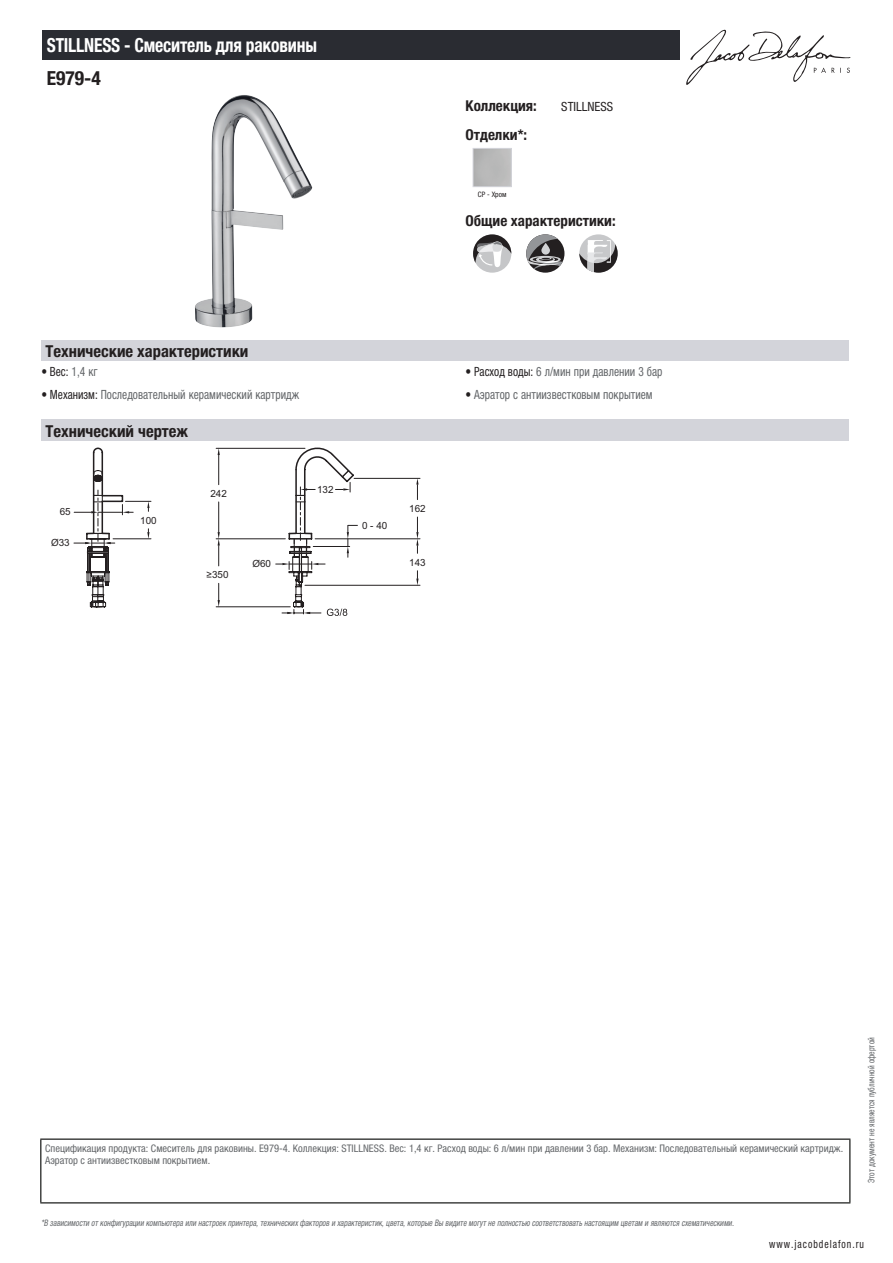
<style>
.page{position:relative;width:893px;height:1263px;background:#fff}
.page>*{position:absolute;margin:0;border:0;box-sizing:border-box;transform-origin:0 0}
.t1{font:700 condensed 19.5px "Helvetica Neue LTCYR";letter-spacing:-.01em;color:#fff;scale:.9 1}
.t2{font:700 condensed 19.5px "Helvetica Neue LTCYR";color:#231f20}
.t3{font:700 condensed 16.5px "Helvetica Neue LTCYR";color:#231f20}
.t4{font:700 condensed 15px "Helvetica Neue LTCYR";color:#231f20}
.t5{font:condensed 12.75px "Helvetica Neue LTCYR";color:#626568;scale:.9 1}
.t6{font:condensed 12.75px "Helvetica Neue LTCYR";color:#231f20;scale:.9 1}
.t7{font:condensed 12.75px "Helvetica Neue LTCYR";color:#231f20}
.t8{font:condensed 11.25px "Helvetica Neue LTCYR";letter-spacing:.1em;color:#231f20;scale:.87 1}
.t9{font:condensed 10.5px/12px "Helvetica Neue LTCYR";color:#626568}
.t10{font:9.9px "Arial";color:#231f20}
.t11{font:italic condensed 9px "Helvetica Neue LTCYR";color:#626568;scale:.87 1}
.t12{font:condensed 9px "Helvetica Neue LTCYR";color:#626568;scale:.87 1}
.t13{font:condensed 7.5px "Helvetica Neue LTCYR";color:#231f20}
.s1{color:#626568}
.s2{color:#231f20}
</style>
<div class="page">
<svg style="left:686px;top:30px;width:164px;height:55px"></svg>
<img style="left:195px;top:95px;width:117px;height:233px">
<div style="left:473px;top:148px;width:39px;height:39px;border:1px solid #d3d4da"></div>
<div style="left:473px;top:234px;width:38px;height:39px;background:#c5c6c8;border-radius:50%"></div>
<svg style="left:473px;top:234px;width:38px;height:33px"></svg>
<svg style="left:526px;top:234px;width:38px;height:39px"></svg>
<svg style="left:526px;top:234px;width:37px;height:35px"></svg>
<div style="left:579px;top:234px;width:39px;height:39px;background:#c7c8ca;border-radius:50%"></div>
<svg style="left:579px;top:240px;width:39px;height:33px"></svg>
<div style="left:41px;top:340px;width:808px;height:22px;background:#d3d4da"></div>
<div style="left:41px;top:420px;width:808px;height:21px;background:#d3d4da"></div>
<svg style="left:74px;top:448px;width:347px;height:168px"></svg>
<div style="left:43px;top:30px;width:637px;height:30px;background:#2a2c32"></div>
<hr style="left:40px;top:1138px;width:810px;height:2px;background:#040503">
<hr style="left:40px;top:1140px;width:1px;height:62px;background:#040503">
<hr style="left:849px;top:1140px;width:1px;height:62px;background:#040503">
<hr style="left:40px;top:1202px;width:810px;height:1px;background:#040503">
<h1 class="t1" style="left:47px;top:34px;width:302px">STILLNESS - Смеситель для раковины</h1>
<h1 class="t2" style="left:47px;top:67px;width:56px">E979-4</h1>
<h3 class="t4" style="left:466px;top:97px;width:73px">Коллекция:</h3>
<p class="t7" style="left:561px;top:99px;width:53px">STILLNESS</p>
<h3 class="t4" style="left:466px;top:126px;width:63px">Отделки*:</h3>
<p class="t13" style="left:478px;top:190px;width:30px">CP - Хром</p>
<h3 class="t4" style="left:466px;top:212px;width:152px">Общие характеристики:</h3>
<h2 class="t3" style="left:46px;top:342px;width:204px">Технические характеристики</h2>
<p class="t6" style="left:41px;top:364px;width:64px">• Вес: <span class="s1">1,4 кг</span></p>
<p class="t5" style="left:466px;top:364px;width:220px"><span class="s2">• Расход воды:</span> 6 л/мин при давлении 3 бар</p>
<p class="t5" style="left:41px;top:387px;width:288px"><span class="s2">• Механизм:</span> Последовательный керамический картридж</p>
<p class="t5" style="left:466px;top:387px;width:209px"><span class="s2">•</span> Аэратор с антиизвестковым покрытием</p>
<h2 class="t3" style="left:46px;top:422px;width:144px">Технический чертеж</h2>
<p class="t10" style="left:60px;top:505px;width:13px">65</p>
<p class="t10" style="left:51px;top:536px;width:20px">Ø33</p>
<p class="t10" style="left:140px;top:514px;width:18px">100</p>
<p class="t10" style="left:210px;top:487px;width:18px">242</p>
<p class="t10" style="left:207px;top:568px;width:23px">≥350</p>
<p class="t10" style="left:317px;top:483px;width:18px">132</p>
<p class="t10" style="left:362px;top:519px;width:27px">0 - 40</p>
<p class="t10" style="left:409px;top:502px;width:18px">162</p>
<p class="t10" style="left:252px;top:557px;width:20px">Ø60</p>
<p class="t10" style="left:409px;top:556px;width:18px">143</p>
<p class="t9" style="left:45px;top:1142px;width:800px">Спецификация продукта: Смеситель для раковины. E979-4. Коллекция: STILLNESS. Вес: 1,4 кг. Расход воды: 6 л/мин при давлении 3 бар. Механизм: Последовательный керамический картридж.<br>Аэратор с антиизвестковым покрытием.</p>
<p class="t11" style="left:41px;top:1218px;width:800px">*В зависимости отконфигурации компьютера или настроек принтера,техническихфакторов и характеристик,цвета,которые Вы видите могутне полностью соответствоватьнастоящим цветам и являются схематическими.</p>
<p class="t12" style="left:866px;top:1183px;width:169px;rotate:-90deg">Этот документ не является публичной офертой</p>
<p class="t8" style="left:769px;top:1237px;width:110px">www.jacobdelafon.ru</p>
</div>
